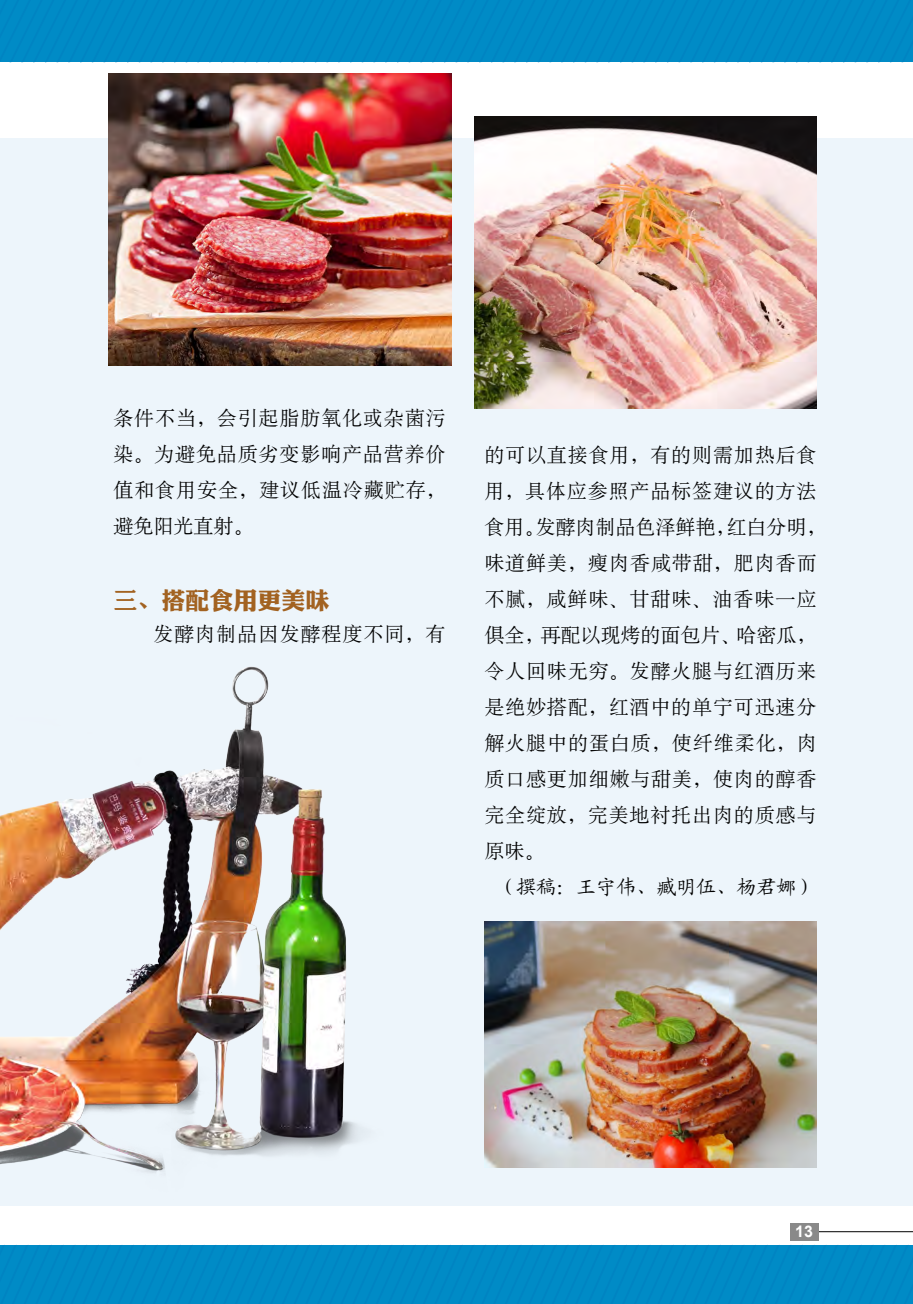
<style>
.page{position:relative;width:913px;height:1304px;background:#fff}
.page>*{position:absolute;margin:0;border:0;box-sizing:border-box;transform-origin:0 0}
.t1{font:24px "DFP Li Jin Hei W8";color:#a26221}
.t2{font:20px/36px "H Ya 6 gj";letter-spacing:.045em;color:#000;text-align:justify}
.t3{font:20px "Kai Ti GB2312";color:#000}
.t4{font:700 16px "Arial";color:#fff}
</style>
<div class="page">
<hr style="left:818px;top:1231px;width:95px;height:1px;background:#000">
<div style="left:790px;top:1223px;width:28px;height:17px;background:#898989"></div>
<div style="left:0;top:0;width:913px;height:63px;background:#008bc6"></div>
<div style="left:0;top:1244px;width:913px;height:60px;background:#008bc6"></div>
<div style="left:0;top:138px;width:913px;height:1068px;background:#edf5fb"></div>
<img style="left:109px;top:74px;width:342px;height:292px">
<img style="left:474px;top:116px;width:342px;height:292px">
<img style="left:485px;top:921px;width:331px;height:247px">
<img style="left:0;top:666px;width:360px;height:507px">
<p class="t2" style="left:113px;top:400px;width:334px">条件不当，会引起脂肪氧化或杂菌污染。为避免品质劣变影响产品营养价值和食用安全，建议低温冷藏贮存，避免阳光直射。</p>
<p class="t1" style="left:113px;top:588px;width:217px">三、搭配食用更美味</p>
<p class="t2" style="left:153px;top:616px;width:294px">发酵肉制品因发酵程度不同，有</p>
<p class="t2" style="left:484px;top:437px;width:344px;text-align:left">的可以直接食用，有的则需加热后食用，具体应参照产品标签建议的方法食用。发酵肉制品色泽鲜艳，红白分明，味道鲜美，瘦肉香咸带甜，肥肉香而不腻，咸鲜味、甘甜味、油香味一应俱全，再配以现烤的面包片、哈密瓜，令人回味无穷。发酵火腿与红酒历来是绝妙搭配，红酒中的单宁可迅速分解火腿中的蛋白质，使纤维柔化，肉质口感更加细嫩与甜美，使肉的醇香完全绽放，完美地衬托出肉的质感与原味。</p>
<p class="t3" style="left:496px;top:877px;width:322px">（撰稿：王守伟、臧明伍、杨君娜）</p>
<p class="t4" style="left:795px;top:1221px;width:19px">13</p>
</div>
